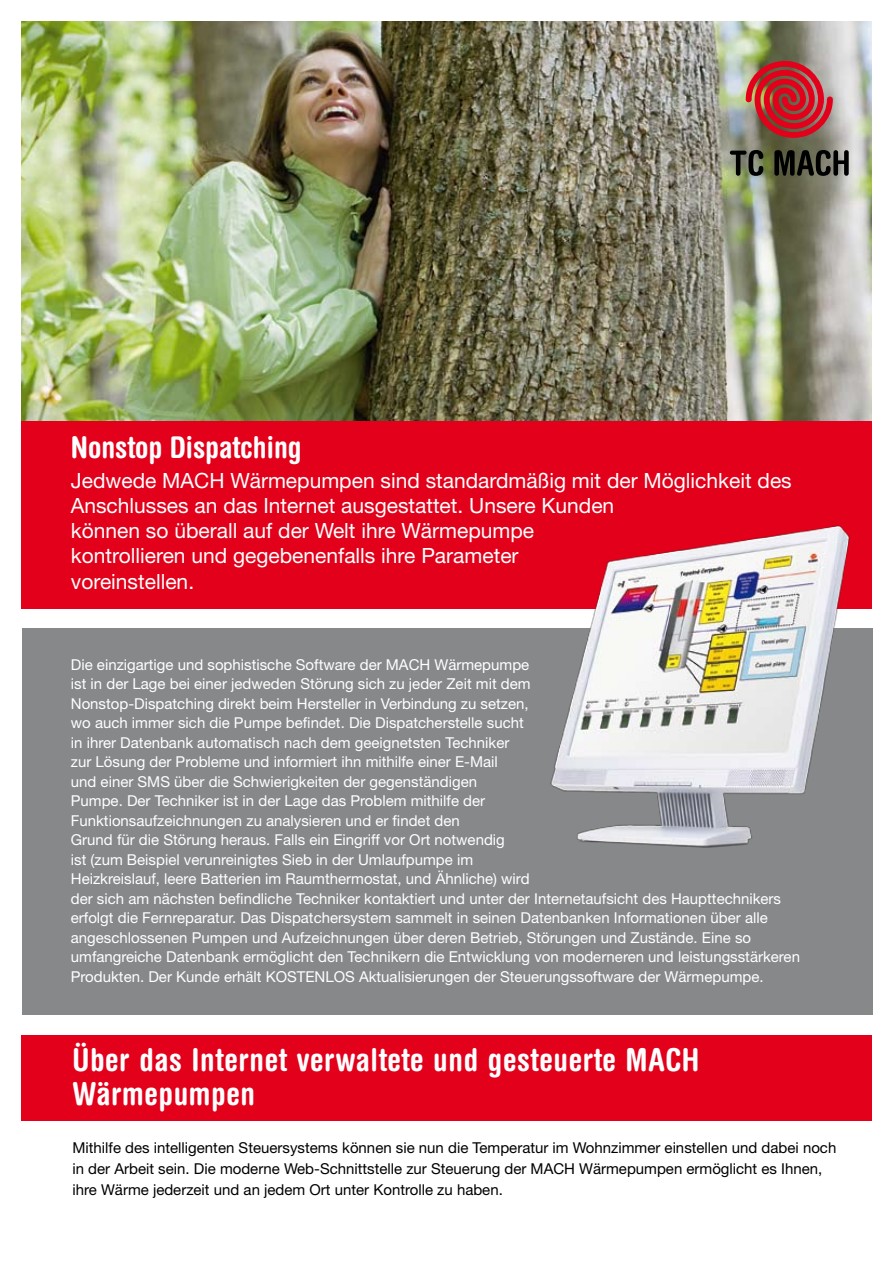
<style>
.page{position:relative;width:893px;height:1263px;background:#fff}
.page>*{position:absolute;margin:0;border:0;box-sizing:border-box;transform-origin:0 0}
.t1{font:700 condensed 31.5px/34.5px "Helvetica Rounded CE";letter-spacing:.02em;color:#fff}
.t2{font:700 condensed 30px "Helvetica Rounded CE";color:#fff}
.t3{font:21px/25.2px "Helvetica Neue LT Pro";color:#fff}
.t4{font:15px/19.5px "Helvetica Neue LT Pro";color:#fff}
.t5{font:15px/21px "Helvetica Neue LT Pro";color:#000}
</style>
<div class="page">
<img style="left:21px;top:21px;width:851px;height:400px">
<div style="left:22px;top:628px;width:851px;height:387px;background:#87888a"></div>
<div style="left:21px;top:421px;width:851px;height:187px;background:#e2001a"></div>
<img style="left:532px;top:525px;width:340px;height:323px">
<div style="left:21px;top:1035px;width:851px;height:85px;background:#e2001a"></div>
<svg style="left:730px;top:150px;width:33px;height:26px"></svg>
<svg style="left:774px;top:150px;width:75px;height:26px;background:#37372e"></svg>
<img style="left:746px;top:61px;width:87px;height:77px">
<h2 class="t2" style="left:71px;top:430px;width:232px">Nonstop Dispatching</h2>
<p class="t3" style="left:71px;top:467px;width:722px">Jedwede MACH Wärmepumpen sind standardmäßig mit der Möglichkeit des Anschlusses an das Internet ausgestattet. Unsere Kunden<br>können so überall auf der Welt ihre Wärmepumpe<br>kontrollieren und gegebenenfalls ihre Parameter<br>voreinstellen.</p>
<p class="t4" style="left:71px;top:654px;width:731px">Die einzigartige und sophistische Software der MACH Wärmepumpe<br>ist in der Lage bei einer jedweden Störung sich zu jeder Zeit mit dem<br>Nonstop-Dispatching direkt beim Hersteller in Verbindung zu setzen,<br>wo auch immer sich die Pumpe befindet. Die Dispatcherstelle sucht<br>in ihrer Datenbank automatisch nach dem geeignetsten Techniker<br>zur Lösung der Probleme und informiert ihn mithilfe einer E-Mail<br>und einer SMS über die Schwierigkeiten der gegenständigen<br>Pumpe. Der Techniker ist in der Lage das Problem mithilfe der<br>Funktionsaufzeichnungen zu analysieren und er findet den<br>Grund für die Störung heraus. Falls ein Eingriff vor Ort notwendig<br>ist (zum Beispiel verunreinigtes Sieb in der Umlaufpumpe im<br>Heizkreislauf, leere Batterien im Raumthermostat, und Ähnliche) wird<br>der sich am nächsten befindliche Techniker kontaktiert und unter der Internetaufsicht des Haupttechnikers erfolgt die Fernreparatur. Das Dispatchersystem sammelt in seinen Datenbanken Informationen über alle angeschlossenen Pumpen und Aufzeichnungen über deren Betrieb, Störungen und Zustände. Eine so umfangreiche Datenbank ermöglicht den Technikern die Entwicklung von moderneren und leistungsstärkeren Produkten. Der Kunde erhält KOSTENLOS Aktualisierungen der Steuerungssoftware der Wärmepumpe.</p>
<h1 class="t1" style="left:72px;top:1042px;width:628px">Über das Internet verwaltete und gesteuerte MACH<br>Wärmepumpen</h1>
<p class="t5" style="left:72px;top:1136px;width:765px">Mithilfe des intelligenten Steuersystems können sie nun die Temperatur im Wohnzimmer einstellen und dabei noch in der Arbeit sein. Die moderne Web-Schnittstelle zur Steuerung der MACH Wärmepumpen ermöglicht es Ihnen, ihre Wärme jederzeit und an jedem Ort unter Kontrolle zu haben.</p>
</div>
